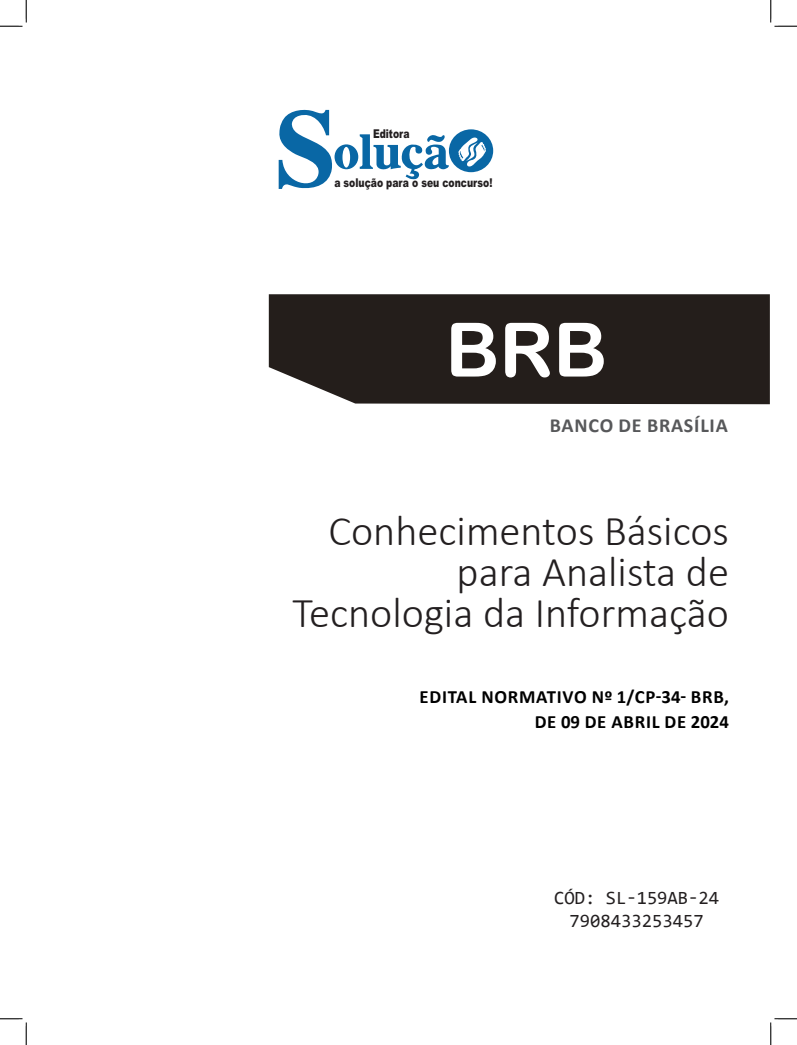
<style>
.page{position:relative;width:797px;height:1045px;background:#fff}
.page>*{position:absolute;margin:0;border:0;box-sizing:border-box;transform-origin:0 0}
.TÍTULO{font:75px "Arial Rounded MT Bold";color:#fff}
.CARGO{font:300 42.5px/41.2px "Calibri";color:#231f20;text-align:right}
.SUBTÍTULO{font:700 20px "Calibri";letter-spacing:.04em;color:#57585a}
.EDITAL{font:700 18.75px "Calibri";letter-spacing:.04em;color:#000}
.SKU_CÓD{font:18.75px "Consolas";color:#231f20}
.t1{font:900 12.12px "Arial";color:#231f20;scale:.76 1}
</style>
<div class="page">
<div style="left:269px;top:294px;width:500px;height:110px;background:#241e1b"></div>
<svg style="left:279px;top:110px;width:214px;height:79px"></svg>
<svg style="left:0;top:0;width:27px;height:27px"></svg>
<svg style="left:0;top:1018px;width:27px;height:27px"></svg>
<svg style="left:770px;top:0;width:27px;height:27px"></svg>
<svg style="left:770px;top:1018px;width:27px;height:27px"></svg>
<p class="t1" style="left:373px;top:125px;width:50px">Editora</p>
<p class="t1" style="left:334px;top:174px;width:210px">a solução para o seu concurso!</p>
<p class="TÍTULO" style="left:445px;top:305px;width:163px">BRB</p>
<p class="SUBTÍTULO" style="left:550px;top:411px;width:179px">BANCO DE BRASÍLIA</p>
<p class="CARGO" style="left:292px;top:509px;width:438px">Conhecimentos Básicos para Analista de<br>Tecnologia da Informação</p>
<p class="EDITAL" style="left:419px;top:683px;width:311px">EDITAL NORMATIVO Nº 1/CP-34- BRB,</p>
<p class="EDITAL" style="left:534px;top:708px;width:196px">DE 09 DE ABRIL DE 2024</p>
<p class="SKU_CÓD" style="left:554px;top:885px;width:166px">CÓD: SL-159AB-24</p>
<p class="SKU_CÓD" style="left:569px;top:907px;width:136px">7908433253457</p>
</div>
